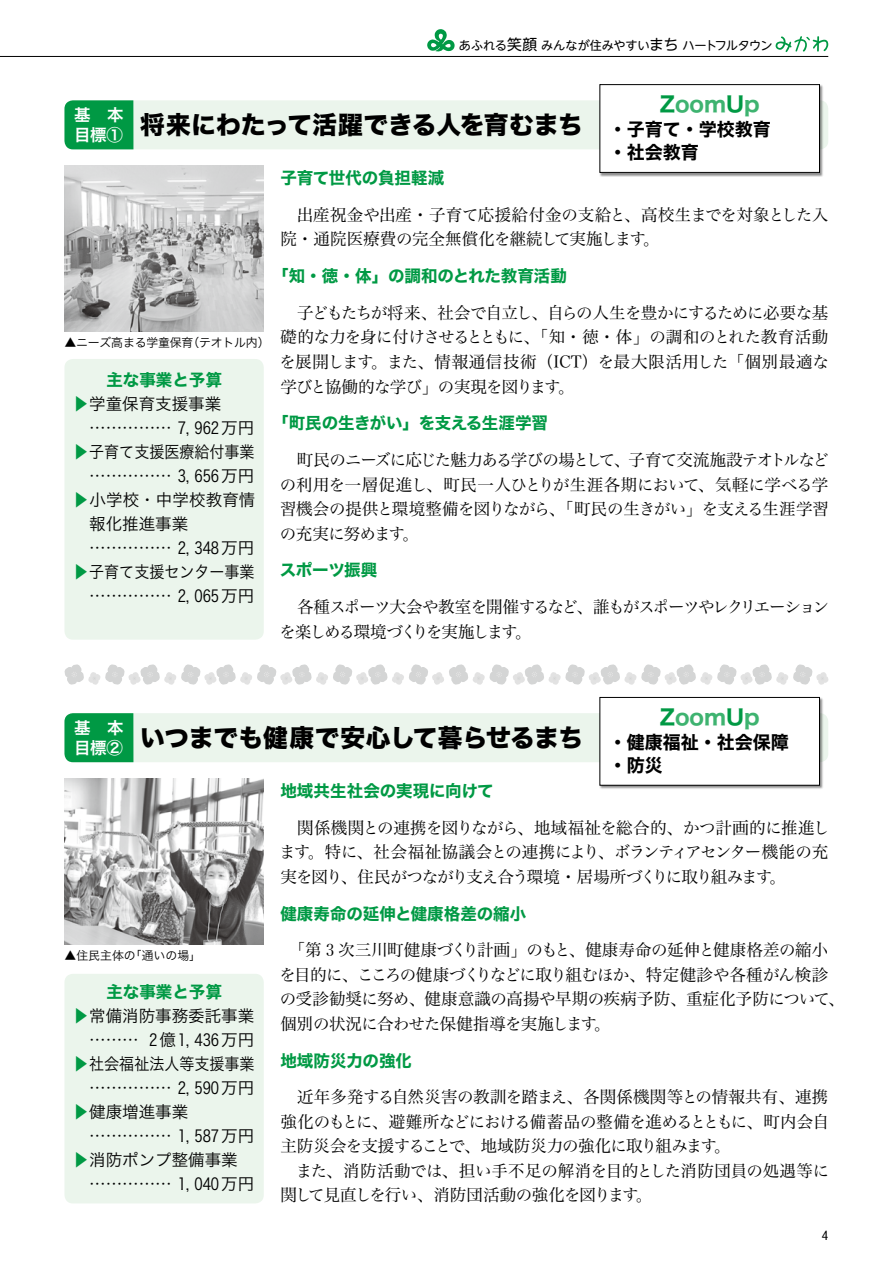
<style>
.page{position:relative;width:893px;height:1263px;background:#fff}
.page>*{position:absolute;margin:0;border:0;box-sizing:border-box;transform-origin:0 0}
.t1{font:24.75px "Hira Kaku Std W8";letter-spacing:-.005em;color:#000}
.t2{font:21px "Hira Kaku Std W7";color:#3eb370}
.t3{font:18px/22.5px "Hira Kaku Std W7";color:#000}
.t4{font:16.5px/24.5px "Hira Min Pro W3";letter-spacing:-.035em;color:#000;text-align:justify}
.t5{font:16.5px "Hira Kaku Pro W3";color:#000}
.t6{font:16.5px "Hira Kaku Std W7";color:#094}
.t7{font:16.5px/24.5px "Hira Min Pro W3";letter-spacing:-.01em;color:#000}
.t8{font:16.5px/24.5px "Hira Min Pro W3";letter-spacing:-.095em;color:#000}
.t9{font:16.5px "Hira Kaku Pro W3";color:#000;scale:.91 1}
.t10{font:16.5px "Hira Kaku Std W7";letter-spacing:-.02em;color:#094}
.t11{font:16.5px/20px "Hira Kaku Std W6";letter-spacing:-.02em;color:#fff}
.t12{font:500 12.75px "Gothic BBB Pro";color:#000}
.t13{font:12.15px "UD Shin M Go Pro";letter-spacing:-.015em;color:#000}
.t14{font:12px "Hira Kaku Pro W3";letter-spacing:-.015em;color:#000}
.s1{font-size:14.85px}
.s2{color:#094}
</style>
<div class="page">
<hr style="left:0;top:56px;width:828px;height:1px;background:#000">
<svg style="left:776px;top:36px;width:52px;height:16px"></svg>
<svg style="left:427px;top:29px;width:28px;height:23px"></svg>
<div style="left:64px;top:100px;width:764px;height:49px;background:#ebf5ec;border-radius:9px"></div>
<div style="left:64px;top:713px;width:764px;height:49px;background:#ebf5ec;border-radius:9px"></div>
<div style="left:64px;top:359px;width:200px;height:281px;background:#ebf5ec;border-radius:9px"></div>
<div style="left:64px;top:100px;width:69px;height:49px;background:#094"></div>
<img style="left:64px;top:166px;width:200px;height:166px">
<div style="left:600px;top:84px;width:224px;height:93px;background:#000;opacity:.45"></div>
<div style="left:600px;top:85px;width:219px;height:87px;background:#fff"></div>
<div style="left:599px;top:84px;width:221px;height:89px;border:1px solid #000"></div>
<div style="left:64px;top:974px;width:200px;height:229px;background:#ebf5ec;border-radius:9px"></div>
<div style="left:64px;top:713px;width:69px;height:49px;background:#094"></div>
<img style="left:64px;top:779px;width:200px;height:165px">
<div style="left:600px;top:697px;width:224px;height:93px;background:#000;opacity:.45"></div>
<div style="left:600px;top:697px;width:219px;height:88px;background:#fff"></div>
<div style="left:599px;top:697px;width:221px;height:89px;border:1px solid #000"></div>
<svg style="left:64px;top:664px;width:764px;height:21px"></svg>
<p class="t13" style="left:459px;top:35px;width:315px">あふれる<span class="s1">笑顔</span> みんなが住みやすい<span class="s1">まち</span> ハートフルタウン</p>
<p class="t11" style="left:74px;top:105px;width:51px">基　本目標①</p>
<h1 class="t1" style="left:140px;top:111px;width:444px">将来にわたって活躍できる人を育むまち</h1>
<p class="t2" style="left:660px;top:88px;width:101px"><span class="s2">Z</span>oom<span class="s2">U</span>p</p>
<p class="t3" style="left:609px;top:119px;width:163px">・子育て・学校教育・社会教育</p>
<p class="t14" style="left:64px;top:332px;width:207px">▲ニーズ高まる学童保育（テオトル内）</p>
<p class="t6" style="left:106px;top:366px;width:117px">主な事業と予算</p>
<p class="t5" style="left:73px;top:389px;width:150px"><span class="s2">▶</span>学童保育支援事業</p>
<p class="t5" style="left:89px;top:413px;width:166px">…………… 7,962万円</p>
<p class="t9" style="left:73px;top:437px;width:201px"><span class="s2">▶</span>子育て支援医療給付事業</p>
<p class="t5" style="left:89px;top:461px;width:166px">…………… 3,656万円</p>
<p class="t5" style="left:73px;top:485px;width:184px"><span class="s2">▶</span>小学校・中学校教育情</p>
<p class="t5" style="left:73px;top:509px;width:117px">　報化推進事業</p>
<p class="t5" style="left:89px;top:533px;width:166px">…………… 2,348万円</p>
<p class="t9" style="left:73px;top:557px;width:201px"><span class="s2">▶</span>子育て支援センター事業</p>
<p class="t5" style="left:89px;top:581px;width:166px">…………… 2,065万円</p>
<p class="t6" style="left:280px;top:165px;width:165px">子育て世代の負担軽減</p>
<p class="t7" style="left:280px;top:201px;width:549px">　出産祝金や出産・子育て応援給付金の支給と、高校生までを対象とした入院・通院医療費の完全無償化を継続して実施します。</p>
<p class="t6" style="left:272px;top:263px;width:296px">「知・徳・体」の調和のとれた教育活動</p>
<p class="t4" style="left:279px;top:299px;width:551px">　子どもたちが将来、社会で自立し、自らの人生を豊かにするために必要な基礎的な力を身に付けさせるとともに、「知・徳・体」の調和のとれた教育活動を展開します。また、情報通信技術（ICT）を最大限活用した「個別最適な学びと協働的な学び」の実現を図ります。</p>
<p class="t10" style="left:272px;top:410px;width:277px">「町民の生きがい」を支える生涯学習</p>
<p class="t4" style="left:280px;top:446px;width:551px">　町民のニーズに応じた魅力ある学びの場として、子育て交流施設テオトルなどの利用を一層促進し、町民一人ひとりが生涯各期において、気軽に学べる学習機会の提供と環境整備を図りながら、「町民の生きがい」を支える生涯学習の充実に努めます。</p>
<p class="t6" style="left:280px;top:557px;width:99px">スポーツ振興</p>
<p class="t8" style="left:279px;top:593px;width:551px">　各種スポーツ大会や教室を開催するなど、誰もがスポーツやレクリエーションを楽しめる環境づくりを実施します。</p>
<p class="t11" style="left:74px;top:718px;width:51px">基　本目標②</p>
<h1 class="t1" style="left:140px;top:724px;width:444px">いつまでも健康で安心して暮らせるまち</h1>
<p class="t2" style="left:660px;top:700px;width:101px"><span class="s2">Z</span>oom<span class="s2">U</span>p</p>
<p class="t3" style="left:609px;top:732px;width:181px">・健康福祉・社会保障・防災</p>
<p class="t14" style="left:64px;top:945px;width:138px">▲住民主体の「通いの場」</p>
<p class="t6" style="left:106px;top:979px;width:117px">主な事業と予算</p>
<p class="t5" style="left:73px;top:1001px;width:183px"><span class="s2">▶</span>常備消防事務委託事業</p>
<p class="t5" style="left:89px;top:1025px;width:166px">……… 2億 1,436万円</p>
<p class="t9" style="left:73px;top:1049px;width:201px"><span class="s2">▶</span>社会福祉法人等支援事業</p>
<p class="t5" style="left:89px;top:1073px;width:166px">…………… 2,590万円</p>
<p class="t5" style="left:73px;top:1097px;width:117px"><span class="s2">▶</span>健康増進事業</p>
<p class="t5" style="left:89px;top:1121px;width:166px">…………… 1,587万円</p>
<p class="t5" style="left:73px;top:1145px;width:166px"><span class="s2">▶</span>消防ポンプ整備事業</p>
<p class="t5" style="left:89px;top:1169px;width:166px">…………… 1,040万円</p>
<p class="t6" style="left:280px;top:778px;width:215px">地域共生社会の実現に向けて</p>
<p class="t4" style="left:279px;top:814px;width:552px">　関係機関との連携を図りながら、地域福祉を総合的、かつ計画的に推進します。特に、社会福祉協議会との連携により、ボランティアセンター機能の充実を図り、住民がつながり支え合う環境・居場所づくりに取り組みます。</p>
<p class="t6" style="left:280px;top:900px;width:248px">健康寿命の延伸と健康格差の縮小</p>
<p class="t4" style="left:279px;top:936px;width:567px;text-align:left">　「第 3 次三川町健康づくり計画」のもと、健康寿命の延伸と健康格差の縮小を目的に、こころの健康づくりなどに取り組むほか、特定健診や各種がん検診の受診勧奨に努め、健康意識の高揚や早期の疾病予防、重症化予防について、個別の状況に合わせた保健指導を実施します。</p>
<p class="t6" style="left:280px;top:1047px;width:133px">地域防災力の強化</p>
<p class="t4" style="left:280px;top:1083px;width:550px;text-align:left">　近年多発する自然災害の教訓を踏まえ、各関係機関等との情報共有、連携強化のもとに、避難所などにおける備蓄品の整備を進めるとともに、町内会自主防災会を支援することで、地域防災力の強化に取り組みます。<br>　また、消防活動では、担い手不足の解消を目的とした消防団員の処遇等に関して見直しを行い、消防団活動の強化を図ります。</p>
<p class="t12" style="left:822px;top:1225px;width:8px">4</p>
</div>
